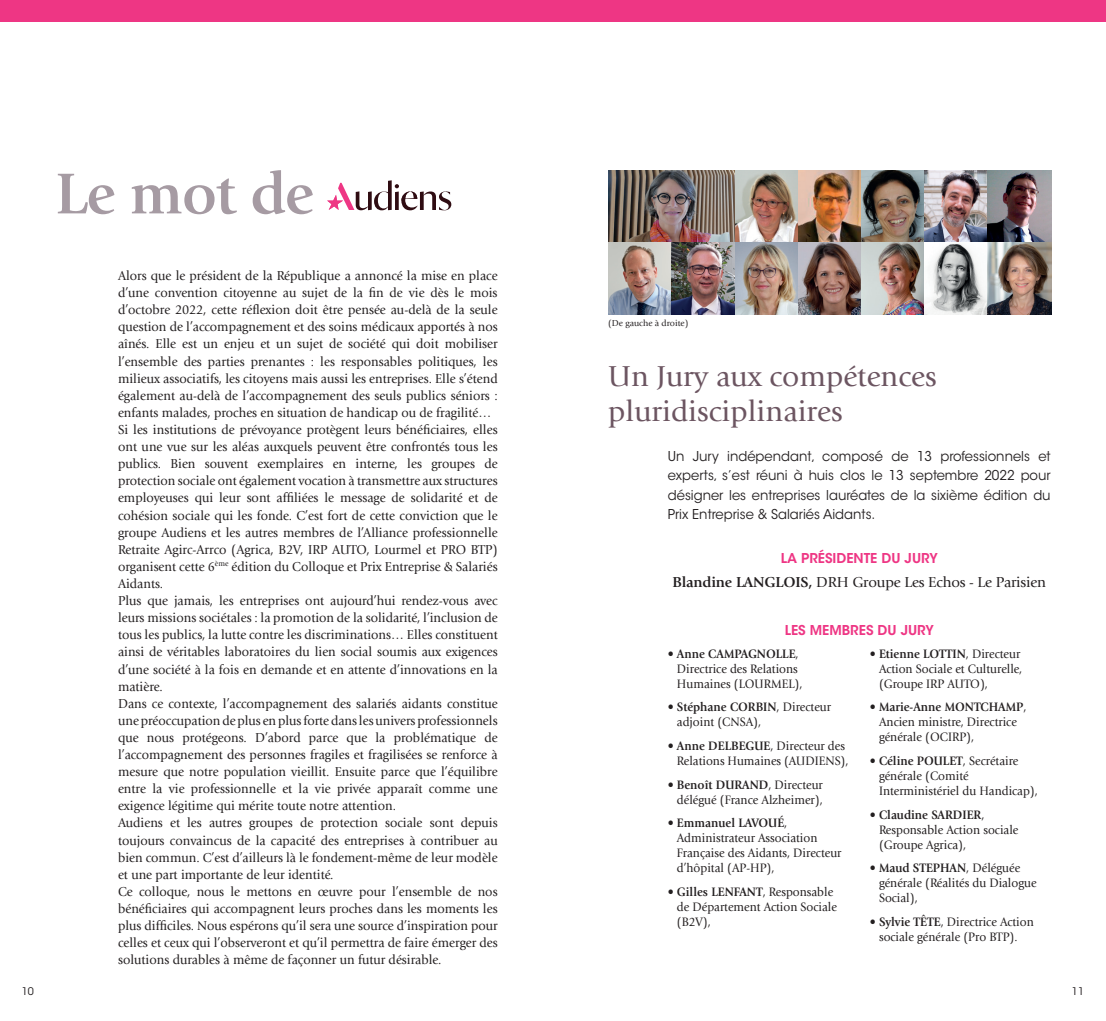
<style>
.page{position:relative;width:1106px;height:1021px;background:#fff}
.page>*{position:absolute;margin:0;border:0;box-sizing:border-box;transform-origin:0 0}
.t1{font:700 60px "Giovanni Std";letter-spacing:-.02em;color:#a69ba3}
.t2{font:30px/34.5px "Giovanni Std";color:#6c5561}
.t3{font:15px "Giovanni Std";letter-spacing:-.01em;color:#231f20}
.t4{font:13.5px/17.1px "Giovanni Std";color:#231f20;text-align:justify;scale:.95 1}
.t5{font:13.5px/19.5px "ITC Avant Garde Std";color:#231f20;text-align:justify}
.t6{font:600 13.5px "ITC Avant Garde Std";color:#ee3684}
.t7{font:12.75px/15px "Giovanni Std";color:#231f20;scale:.94 1}
.t8{font:10.5px "ITC Avant Garde Std";color:#231f20}
.t9{font:9px "Giovanni Std";color:#231f20}
.s1{font-weight:700}
</style>
<div class="page">
<div style="left:0;top:0;width:1106px;height:21px;background:#ee3684"></div>
<img style="left:735px;top:170px;width:63px;height:72px">
<img style="left:798px;top:170px;width:63px;height:72px">
<img style="left:735px;top:242px;width:63px;height:73px">
<img style="left:608px;top:170px;width:127px;height:72px">
<img style="left:608px;top:242px;width:63px;height:73px">
<svg style="left:861px;top:170px;width:63px;height:72px;background:#71675e"></svg>
<img style="left:924px;top:170px;width:64px;height:72px">
<img style="left:988px;top:170px;width:63px;height:72px">
<svg style="left:798px;top:242px;width:63px;height:73px;background:#806864"></svg>
<img style="left:671px;top:242px;width:64px;height:73px">
<img style="left:861px;top:242px;width:63px;height:73px">
<svg style="left:924px;top:242px;width:64px;height:73px"></svg>
<img style="left:988px;top:242px;width:63px;height:73px">
<svg style="left:327px;top:180px;width:124px;height:30px"></svg>
<p class="t1" style="left:55px;top:159px;width:260px">Le mot de</p>
<p class="t4" style="left:118px;top:267px;width:401px">Alors que le président de la République a annoncé la mise en place d’une convention citoyenne au sujet de la fin de vie dès le mois d’octobre 2022, cette réflexion doit être pensée au-delà de la seule question de l’accompagnement et des soins médicaux apportés à nos aînés. Elle est un enjeu et un sujet de société qui doit mobiliser l’ensemble des parties prenantes : les responsables politiques, les milieux associatifs, les citoyens mais aussi les entreprises. Elle s’étend également au-delà de l’accompagnement des seuls publics séniors : enfants malades, proches en situation de handicap ou de fragilité…</p>
<p class="t4" style="left:118px;top:421px;width:401px">Si les institutions de prévoyance protègent leurs bénéficiaires, elles ont une vue sur les aléas auxquels peuvent être confrontés tous les publics. Bien souvent exemplaires en interne, les groupes de protection sociale ont également vocation à transmettre aux structures employeuses qui leur sont affiliées le message de solidarité et de cohésion sociale qui les fonde. C’est fort de cette conviction que le groupe Audiens et les autres membres de l’Alliance professionnelle Retraite Agirc-Arrco (Agrica, B2V, IRP AUTO, Lourmel et PRO BTP) organisent cette 6<sup>ème</sup> édition du Colloque et Prix Entreprise &amp; Salariés Aidants.</p>
<p class="t4" style="left:118px;top:592px;width:401px">Plus que jamais, les entreprises ont aujourd’hui rendez-vous avec leurs missions sociétales : la promotion de la solidarité, l’inclusion de tous les publics, la lutte contre les discriminations… Elles constituent ainsi de véritables laboratoires du lien social soumis aux exigences d’une société à la fois en demande et en attente d’innovations en la matière.</p>
<p class="t4" style="left:118px;top:695px;width:401px">Dans ce contexte, l’accompagnement des salariés aidants constitue une préoccupation de plus en plus forte dans les univers professionnels que nous protégeons. D’abord parce que la problématique de l’accompagnement des personnes fragiles et fragilisées se renforce à mesure que notre population vieillit. Ensuite parce que l’équilibre entre la vie professionnelle et la vie privée apparaît comme une exigence légitime qui mérite toute notre attention.</p>
<p class="t4" style="left:118px;top:814px;width:401px">Audiens et les autres groupes de protection sociale sont depuis toujours convaincus de la capacité des entreprises à contribuer au bien commun. C’est d’ailleurs là le fondement-même de leur modèle et une part importante de leur identité.</p>
<p class="t4" style="left:118px;top:883px;width:401px">Ce colloque, nous le mettons en œuvre pour l’ensemble de nos bénéficiaires qui accompagnent leurs proches dans les moments les plus difficiles. Nous espérons qu’il sera une source d’inspiration pour celles et ceux qui l’observeront et qu’il permettra de faire émerger des solutions durables à même de façonner un futur désirable.</p>
<p class="t9" style="left:608px;top:317px;width:82px">(De gauche à droite)</p>
<p class="t2" style="left:608px;top:360px;width:330px">Un Jury aux compétences pluridisciplinaires</p>
<p class="t5" style="left:668px;top:446px;width:384px">Un Jury indépendant, composé de 13 professionnels et experts, s’est réuni à huis clos le 13 septembre 2022 pour désigner les entreprises lauréates de la sixième édition du Prix Entreprise &amp; Salariés Aidants.</p>
<p class="t6" style="left:780px;top:549px;width:158px">LA PRÉSIDENTE DU JURY</p>
<p class="t3" style="left:672px;top:574px;width:375px"><span class="s1">Blandine LANGLOIS,</span> DRH Groupe Les Echos - Le Parisien</p>
<p class="t6" style="left:784px;top:622px;width:151px">LES MEMBRES DU JURY</p>
<p class="t7" style="left:677px;top:646px;width:135px;text-indent:-9px">• <span class="s1">Anne CAMPAGNOLLE</span>,<br>Directrice des Relations<br>Humaines (LOURMEL),</p>
<p class="t7" style="left:677px;top:700px;width:165px;text-indent:-9px">• <span class="s1">Stéphane CORBIN</span>, Directeur adjoint (CNSA),</p>
<p class="t7" style="left:668px;top:738px;width:194px;text-align:right">• <span class="s1">Anne DELBEGUE</span>, Directeur des<br>Relations Humaines (AUDIENS),</p>
<p class="t7" style="left:668px;top:777px;width:166px;text-align:right">• <span class="s1">Benoît DURAND</span>, Directeur délégué (France Alzheimer),</p>
<p class="t7" style="left:677px;top:815px;width:176px;text-indent:-9px">• <span class="s1">Emmanuel LAVOUÉ</span>,<br>Administrateur Association<br>Française des Aidants, Directeur d’hôpital (AP-HP),</p>
<p class="t7" style="left:677px;top:884px;width:172px;text-indent:-9px">• <span class="s1">Gilles LENFANT</span>, Responsable de Département Action Sociale (B2V),</p>
<p class="t7" style="left:879px;top:646px;width:154px;text-indent:-9px">• <span class="s1">Etienne LOTTIN</span>, Directeur<br>Action Sociale et Culturelle, (Groupe IRP AUTO),</p>
<p class="t7" style="left:879px;top:700px;width:158px;text-indent:-9px">• <span class="s1">Marie-Anne MONTCHAMP</span>,<br>Ancien ministre, Directrice générale (OCIRP),</p>
<p class="t7" style="left:879px;top:753px;width:171px;text-indent:-9px">• <span class="s1">Céline POULET</span>, Secrétaire générale (Comité<br>Interministériel du Handicap),</p>
<p class="t7" style="left:879px;top:807px;width:150px;text-indent:-9px">• <span class="s1">Claudine SARDIER</span>,<br>Responsable Action sociale (Groupe Agrica),</p>
<p class="t7" style="left:879px;top:860px;width:169px;text-indent:-9px">• <span class="s1">Maud STEPHAN</span>, Déléguée générale (Réalités du Dialogue<br>Social),</p>
<p class="t7" style="left:870px;top:914px;width:176px;text-align:center">• <span class="s1">Sylvie TÊTE</span>, Directrice Action sociale générale (Pro BTP).</p>
<p class="t8" style="left:22px;top:984px;width:14px">10</p>
<p class="t8" style="left:1071px;top:984px;width:14px">11</p>
</div>
